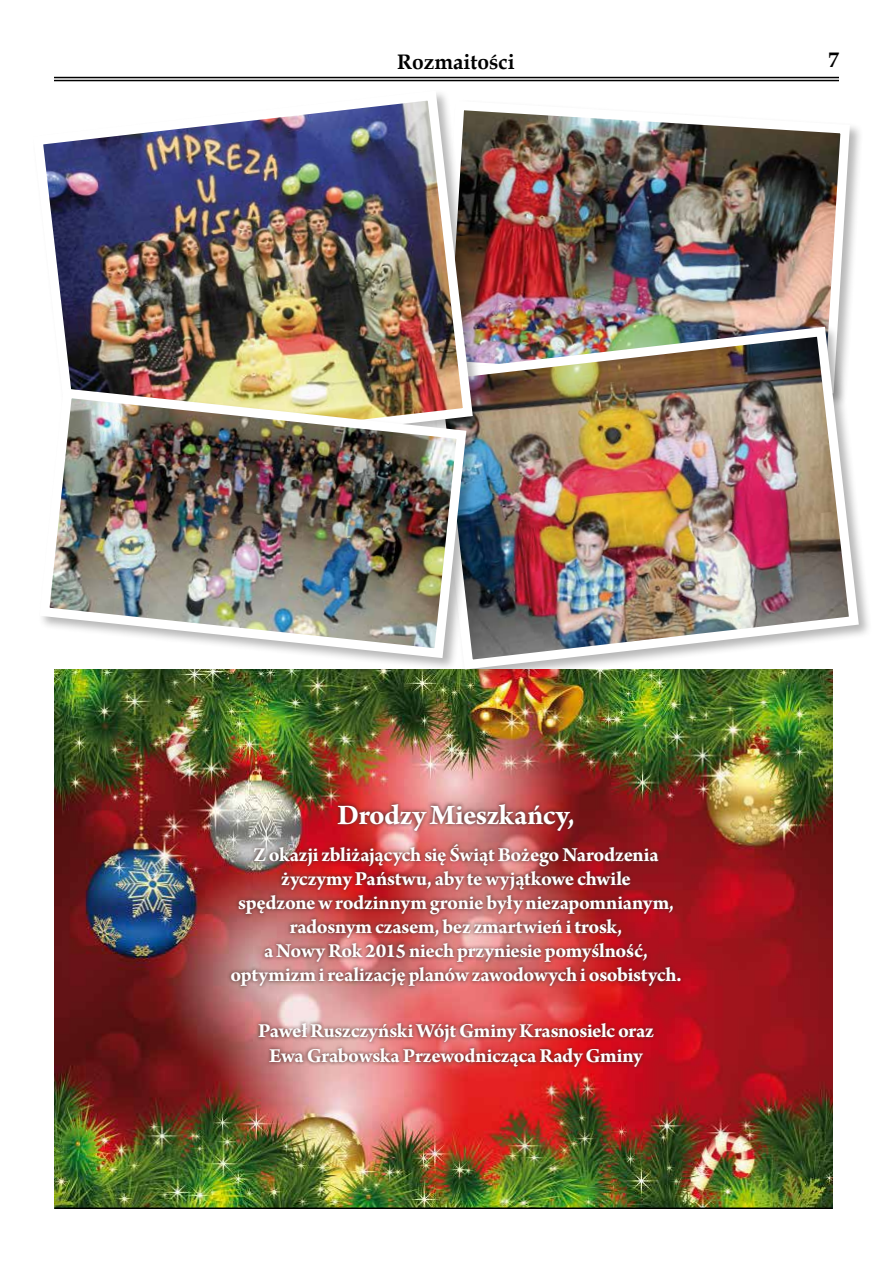
<style>
.page{position:relative;width:893px;height:1263px;background:#fff}
.page>*{position:absolute;margin:0;border:0;box-sizing:border-box;transform-origin:0 0}
.t1{font:700 30px "Arno Pro";letter-spacing:-.015em;color:#fff}
.t2{font:700 21px/24px "Arno Pro";letter-spacing:-.015em;color:#fff;text-align:center}
.t3{font:700 21px "Book Antiqua";color:#000}
</style>
<div class="page">
<img style="left:54px;top:672px;width:779px;height:536px">
<hr style="left:55px;top:1207px;width:778px;height:2px;background:#000">
<hr style="left:54px;top:77px;width:785px;height:1px;background:#000">
<hr style="left:54px;top:80px;width:785px;height:1px;background:#000">
<img style="left:227px;top:800px;width:458px;height:271px">
<img style="left:486px;top:111px;width:369px;height:211px">
<div style="left:429px;top:325px;width:443px;height:358px;background:#000;opacity:.29"></div>
<img style="left:426px;top:322px;width:438px;height:352px">
<img style="left:43px;top:93px;width:435px;height:294px">
<div style="left:38px;top:387px;width:442px;height:285px;background:#000;opacity:.29"></div>
<img style="left:38px;top:383px;width:433px;height:280px">
<p class="t3" style="left:397px;top:48px;width:119px">Rozmaitości</p>
<p class="t3" style="left:828px;top:46px;width:12px">7</p>
<h1 class="t1" style="left:337px;top:797px;width:239px">Drodzy Mieszkańcy,</h1>
<p class="t2" style="left:230px;top:844px;width:453px">Z okazji zbliżających się Świąt Bożego Narodzenia życzymy Państwu, aby te wyjątkowe chwile<br>spędzone w rodzinnym gronie były niezapomnianym, radosnym czasem, bez zmartwień i trosk,<br>a Nowy Rok 2015 niech przyniesie pomyślność, optymizm i realizację planów zawodowych i osobistych.</p>
<p class="t2" style="left:258px;top:1019px;width:397px;line-height:25.2px">Paweł Ruszczyński Wójt Gminy Krasnosielc oraz<br>Ewa Grabowska Przewodnicząca Rady Gminy</p>
</div>
